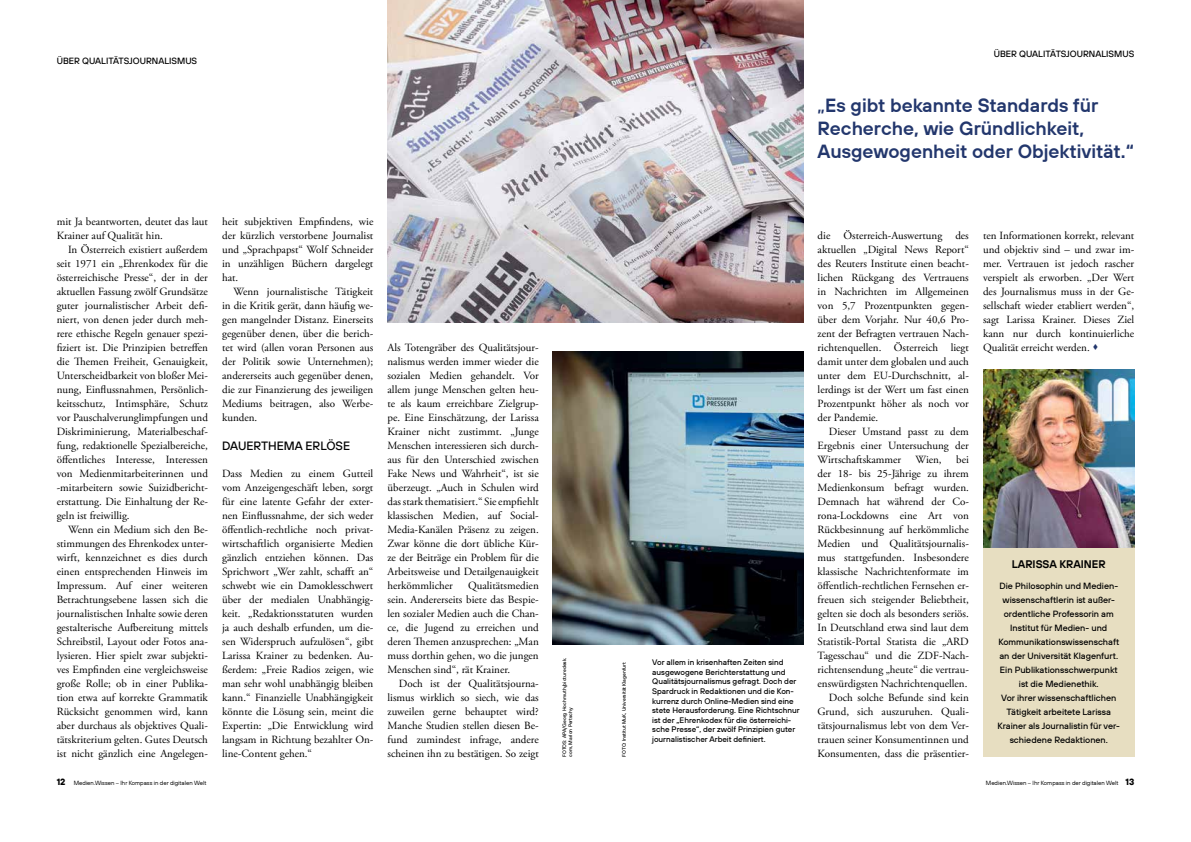
<style>
.page{position:relative;width:1191px;height:842px;background:#fff}
.page>*{position:absolute;margin:0;border:0;box-sizing:border-box;transform-origin:0 0}
.t1{font:600 19px/23px "TT Hoves";color:#23376d}
.t2{font:500 12px "TT Hoves";color:#000}
.t3{font:11px/14px "Adobe Garamond Pro";color:#000;text-align:justify}
.t4{font:600 11px "TT Hoves";color:#000}
.t5{font:500 9px/14px "TT Hoves";color:#000;text-align:center}
.t6{font:700 9px "TT Hoves";color:#000}
.t7{font:500 8px/9.6px "TT Hoves";color:#000}
.t8{font:6px "TT Hoves";color:#000}
.t9{font:500 5px/6px "TT Hoves";color:#000}
.s1{font-weight:500}
.s2{color:#23376d}
.s3{font-weight:700;font-size:9px}
</style>
<div class="page">
<img style="left:387px;top:0;width:416px;height:323px">
<img style="left:553px;top:351px;width:250px;height:294px">
<div style="left:983px;top:547px;width:151px;height:210px;background:#e7dec1"></div>
<img style="left:983px;top:369px;width:151px;height:179px">
<p class="t5" style="left:57px;top:53px;width:142px">ÜBER QUALITÄTSJOURNALISMUS</p>
<p class="t3" style="left:57px;top:215px;width:153px">mit Ja beantworten, deutet das laut<br>Krainer auf Qualität hin.</p>
<p class="t3" style="left:57px;top:243px;width:153px;text-indent:11px">In Österreich existiert außerdem seit 1971 ein „Ehrenkodex für die österreichische Presse“, der in der aktuellen Fassung zwölf Grundsätze guter journalistischer Arbeit defi&shy;niert, von denen jeder durch meh&shy;rere ethische Regeln genauer spezi&shy;fiziert ist. Die Prinzipien betreffen die Themen Freiheit, Genauigkeit, Unterscheidbarkeit von bloßer Mei&shy;nung, Einflussnahmen, Persönlich&shy;keitsschutz, Intimsphäre, Schutz vor Pauschalverunglimpfungen und Diskriminierung, Materialbeschaf&shy;fung, redaktionelle Spezialbereiche, öffentliches Interesse, Interessen von Medienmitarbeiterinnen und -mitarbeitern sowie Suizidbericht&shy;erstattung. Die Einhaltung der Re&shy;geln ist freiwillig.</p>
<p class="t3" style="left:57px;top:523px;width:153px;text-indent:11px">Wenn ein Medium sich den Be&shy;stimmungen des Ehrenkodex unter&shy;wirft, kennzeichnet es dies durch einen entsprechenden Hinweis im Impressum. Auf einer weiteren Betrachtungsebene lassen sich die journalistischen Inhalte sowie deren gestalterische Aufbereitung mittels Schreibstil, Layout oder Fotos ana&shy;lysieren. Hier spielt zwar subjekti&shy;ves Empfinden eine vergleichsweise große Rolle; ob in einer Publika&shy;tion etwa auf korrekte Grammatik Rücksicht genommen wird, kann aber durchaus als objektives Quali&shy;tätskriterium gelten. Gutes Deutsch ist nicht gänzlich eine Angelegen-</p>
<p class="t3" style="left:222px;top:215px;width:153px">heit subjektiven Empfindens, wie der kürzlich verstorbene Journalist und „Sprachpapst“ Wolf Schneider in unzähligen Büchern dargelegt hat.</p>
<p class="t3" style="left:222px;top:285px;width:153px;text-indent:11px">Wenn journalistische Tätigkeit in die Kritik gerät, dann häufig we&shy;gen mangelnder Distanz. Einerseits gegenüber denen, über die berich&shy;tet wird (allen voran Personen aus der Politik sowie Unternehmen); andererseits auch gegenüber denen, die zur Finanzierung des jeweiligen Mediums beitragen, also Werbe&shy;kunden.</p>
<p class="t2" style="left:222px;top:438px;width:130px">DAUERTHEMA ERLÖSE</p>
<p class="t3" style="left:222px;top:467px;width:153px">Dass Medien zu einem Gutteil vom Anzeigengeschäft leben, sorgt für eine latente Gefahr der exter&shy;nen Einflussnahme, der sich weder öffentlich-rechtliche noch privat&shy;wirtschaftlich organisierte Medien gänzlich entziehen können. Das Sprichwort „Wer zahlt, schafft an“ schwebt wie ein Damoklesschwert über der medialen Unabhängig&shy;keit. „Redaktionsstatuten wurden ja auch deshalb erfunden, um die&shy;sen Widerspruch aufzulösen“, gibt Larissa Krainer zu bedenken. Au&shy;ßerdem: „Freie Radios zeigen, wie man sehr wohl unabhängig bleiben kann.“ Finanzielle Unabhängigkeit könnte die Lösung sein, meint die Expertin: „Die Entwicklung wird langsam in Richtung bezahlter On&shy;line-Content gehen.“</p>
<p class="t3" style="left:387px;top:341px;width:153px">Als Totengräber des Qualitätsjour&shy;nalismus werden immer wieder die sozialen Medien gehandelt. Vor allem junge Menschen gelten heu&shy;te als kaum erreichbare Zielgrup&shy;pe. Eine Einschätzung, der Larissa Krainer nicht zustimmt. „Junge Menschen interessieren sich durch&shy;aus für den Unterschied zwischen Fake News und Wahrheit“, ist sie überzeugt. „Auch in Schulen wird das stark thematisiert.“ Sie empfiehlt klassischen Medien, auf Social-Media-Kanälen Präsenz zu zeigen.<br>Zwar könne die dort übliche Kür&shy;ze der Beiträge ein Problem für die Arbeitsweise und Detailgenauigkeit herkömmlicher</p>
<p class="t3" style="left:387px;top:579px;width:153px;text-indent:81px">Qualitätsmedien sein. Andererseits biete das Bespie&shy;len sozialer Medien auch die Chan&shy;ce, die Jugend zu erreichen und deren Themen anzusprechen: „Man muss dorthin gehen, wo die jungen Menschen sind“, rät Krainer.</p>
<p class="t3" style="left:387px;top:677px;width:153px;text-indent:11px">Doch ist der Qualitätsjourna&shy;lismus wirklich so siech, wie das zuweilen gerne behauptet wird?<br>Manche Studien stellen diesen Be&shy;fund zumindest infrage, andere scheinen ihn zu bestätigen. So zeigt</p>
<p class="t9" style="left:561px;top:757px;width:101px;rotate:-90deg">FOTOS: APA/Georg Hochmuth/picturedesk. com, Marion Pertschy</p>
<p class="t9" style="left:621px;top:757px;width:96px;rotate:-90deg">FOTO: Institut MuK, Universität Klagenfurt</p>
<p class="t5" style="left:993px;top:46px;width:142px">ÜBER QUALITÄTSJOURNALISMUS</p>
<h1 class="t1" style="left:817px;top:93px;width:318px"><span class="s1">„</span>Es gibt bekannte Standards für<br>Recherche, wie Gründlichkeit,<br>Ausgewogenheit oder Objektivität.“</h1>
<p class="t7" style="left:652px;top:657px;width:149px">Vor allem in krisenhaften Zeiten sind ausgewogene Berichterstattung und Qualitätsjournalismus gefragt. Doch der Spardruck in Redaktionen und die Kon&shy;kurrenz durch Online-Medien sind eine stete Herausforderung. Eine Richtschnur ist der „Ehrenkodex für die österreichi&shy;sche Presse“, der zwölf Prinzipien guter journalistischer Arbeit definiert.</p>
<p class="t3" style="left:817px;top:229px;width:153px">die Österreich-Auswertung des aktuellen „Digital News Report“ des Reuters Institute einen beacht&shy;lichen Rückgang des Vertrauens in Nachrichten im Allgemeinen von 5,7 Prozentpunkten gegen&shy;über dem Vorjahr. Nur 40,6 Pro&shy;zent der Befragten vertrauen Nach&shy;richtenquellen. Österreich liegt damit unter dem globalen und auch unter dem EU-Durchschnitt, al&shy;lerdings ist der Wert um fast einen Prozentpunkt höher als noch vor der Pandemie.</p>
<p class="t3" style="left:817px;top:425px;width:153px;text-indent:11px">Dieser Umstand passt zu dem Ergebnis einer Untersuchung der Wirtschaftskammer</p>
<p class="t3" style="left:817px;top:453px;width:153px;text-align:right">bei<br>der 18- bis 25-Jährige zu ihrem<br>Medienkonsum befragt wurden.<br>Demnach hat während der Co&shy;rona-Lockdowns eine Art von<br>Rückbesinnung auf herkömmliche<br>Medien und Qualitätsjournalis&shy;mus stattgefunden. Insbesondere klassische Nachrichtenformate im öffentlich-rechtlichen Fernsehen er&shy;freuen sich steigender Beliebtheit, gelten sie doch als besonders seriös.<br>In Deutschland etwa sind laut dem<br>Statistik-Portal Statista die „ARD<br>Tagesschau“ und die ZDF-Nach&shy;richtensendung „heute“ die vertrau&shy;enswürdigsten Nachrichtenquellen.<br>Doch solche Befunde sind kein<br>Grund, sich auszuruhen. Quali&shy;tätsjournalismus lebt von dem Ver&shy;trauen seiner Konsumentinnen und<br>Konsumenten, dass die präsentier-</p>
<p class="t3" style="left:915px;top:453px;width:28px">Wien,</p>
<p class="t3" style="left:983px;top:229px;width:153px">ten Informationen korrekt, relevant und objektiv sind – und zwar im&shy;mer. Vertrauen ist jedoch rascher verspielt als erworben. „Der Wert des Journalismus muss in der Ge&shy;sellschaft wieder etabliert werden“, sagt Larissa Krainer. Dieses Ziel kann nur durch kontinuierliche Qualität erreicht werden. <span class="s2">•</span></p>
<p class="t4" style="left:1011px;top:557px;width:95px">LARISSA KRAINER</p>
<p class="t5" style="left:997px;top:578px;width:124px">Die Philosophin und Medien&shy;wissenschaftlerin ist außer&shy;ordentliche Professorin am<br>Institut für Medien- und<br>Kommunikationswissenschaft an der Universität Klagenfurt.<br>Ein Publikationsschwerpunkt ist die Medienethik.<br>Vor ihrer wissenschaftlichen<br>Tätigkeit arbeitete Larissa<br>Krainer als Journalistin für ver&shy;schiedene Redaktionen.</p>
<p class="t6" style="left:57px;top:776px;width:10px">12</p>
<p class="t8" style="left:74px;top:779px;width:134px">Medien.Wissen – Ihr Kompass in der digitalen Welt</p>
<p class="t8" style="left:986px;top:779px;width:150px">Medien.Wissen – Ihr Kompass in der digitalen Welt <span class="s3">13</span></p>
</div>
